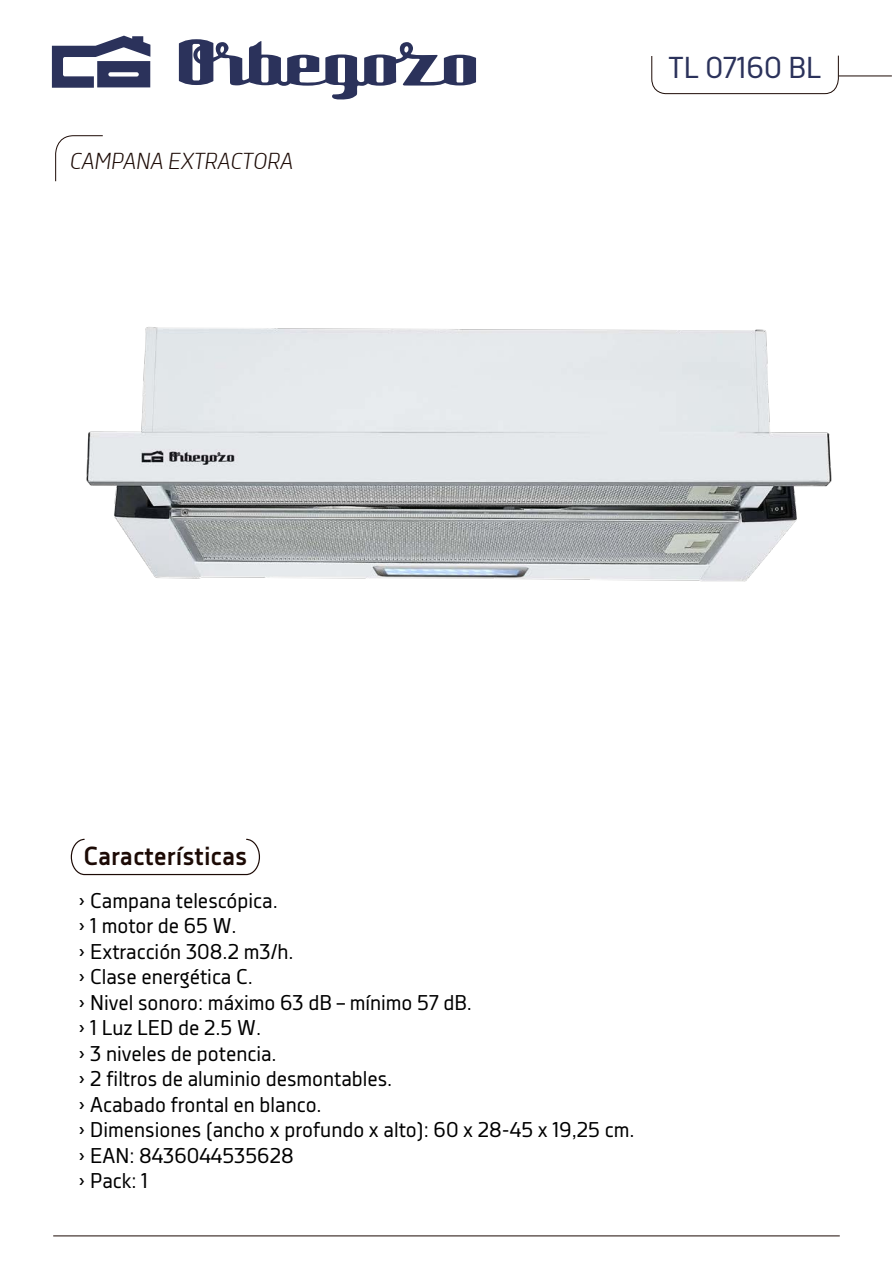
<style>
.page{position:relative;width:893px;height:1263px;background:#fff}
.page>*{position:absolute;margin:0;border:0;box-sizing:border-box;transform-origin:0 0}
.t1{font:30.15px "Decima Nova";color:#2b325b}
.t2{font:700 25.95px "Decima Nova";color:#1c0a05}
.t3{font:italic 300 22.5px "Decima Nova";color:#1c0a05}
.t4{font:21.3px/25.5px "Decima Nova";color:#000}
</style>
<div class="page">
<img style="left:86px;top:327px;width:746px;height:255px">
<hr style="left:53px;top:1235px;width:787px;height:1px;background:#1c0a05">
<hr style="left:839px;top:76px;width:53px;height:1px;background:#1c0a05">
<svg style="left:651px;top:55px;width:188px;height:39px"></svg>
<svg style="left:55px;top:135px;width:48px;height:47px"></svg>
<svg style="left:52px;top:36px;width:98px;height:52px"></svg>
<svg style="left:179px;top:39px;width:297px;height:61px"></svg>
<svg style="left:71px;top:839px;width:189px;height:36px"></svg>
<p class="t3" style="left:70px;top:148px;width:225px">CAMPANA EXTRACTORA</p>
<h1 class="t1" style="left:668px;top:50px;width:154px">TL 07160 BL</h1>
<p class="t2" style="left:83px;top:841px;width:166px">Características</p>
<p class="t4" style="left:78px;top:887px;width:558px">› Campana telescópica.<br>› 1 motor de 65 W.<br>› Extracción 308.2 m3/h.<br>› Clase energética C.<br>› Nivel sonoro: máximo 63 dB – mínimo 57 dB.<br>› 1 Luz LED de 2.5 W.<br>› 3 niveles de potencia.<br>› 2 filtros de aluminio desmontables.<br>› Acabado frontal en blanco.<br>› Dimensiones (ancho x profundo x alto): 60 x 28-45 x 19,25 cm. › EAN: 8436044535628<br>› Pack: 1</p>
</div>
